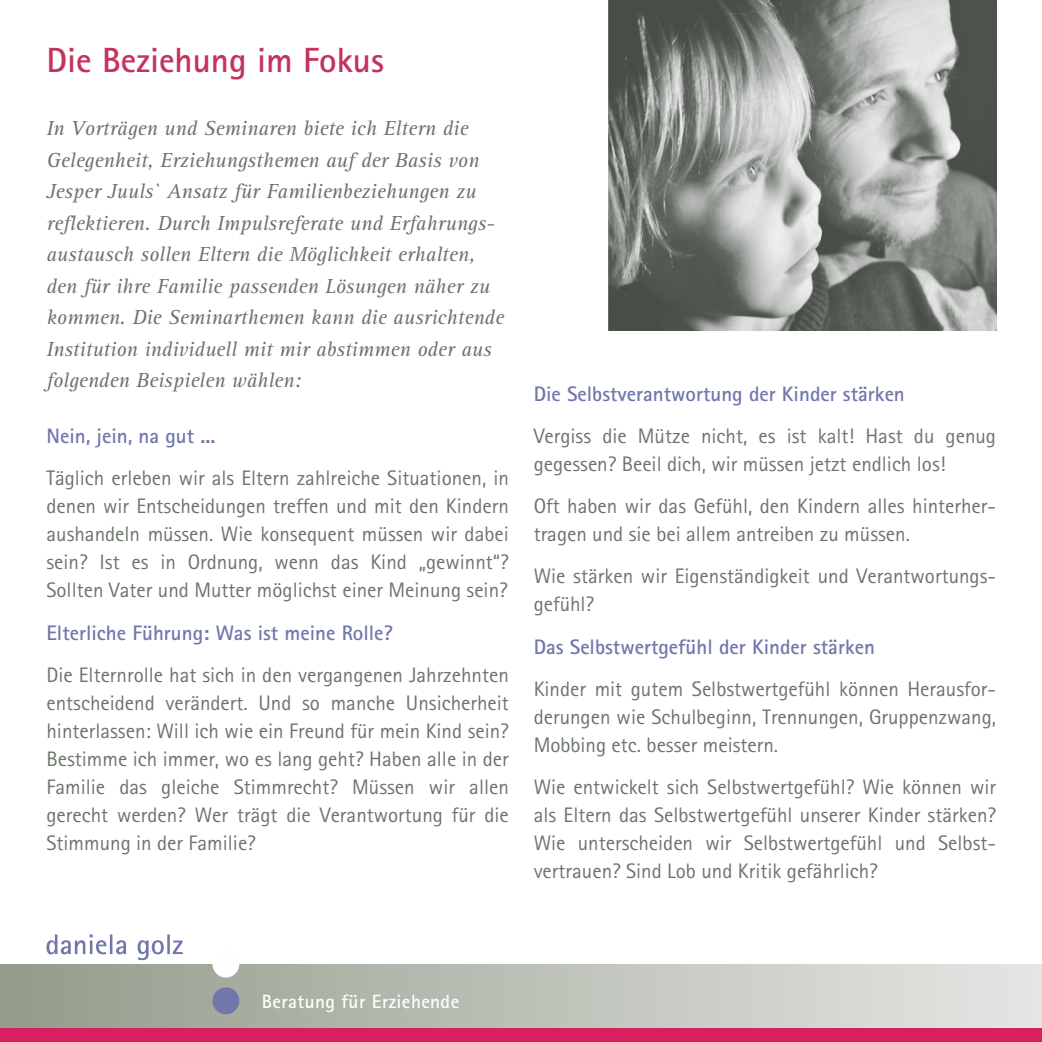
<style>
.page{position:relative;width:1042px;height:1042px;background:#fff}
.page>*{position:absolute;margin:0;border:0;box-sizing:border-box;transform-origin:0 0}
.t1{font:700 35px "Rotis Sans Serif";color:#c4335b}
.t2{font:21px/28px "Rotis Sans Serif";color:#6b756a;text-align:justify}
.t3{font:italic 21px/31.5px "Rotis Serif";color:#6b756a}
.t4{font:700 21px "Rotis Sans Serif";color:#7177ac}
.t5{font:700 19.25px "Rotis Sans Serif";letter-spacing:.02em;color:#fefefe}
</style>
<div class="page">
<div style="left:0;top:964px;width:1042px;height:65px;background:linear-gradient(to right,#929b8b,#e5e6e4)"></div>
<div style="left:0;top:1028px;width:1042px;height:14px;background:#d72060"></div>
<div style="left:212px;top:987px;width:27px;height:27px;background:#7177ac;border-radius:50%"></div>
<div style="left:212px;top:950px;width:27px;height:27px;background:#fefefe;border-radius:50%"></div>
<svg style="left:46px;top:934px;width:137px;height:26px"></svg>
<img style="left:608px;top:0;width:388px;height:331px">
<h1 class="t1" style="left:46px;top:38px;width:339px">Die Beziehung im Fokus</h1>
<p class="t3" style="left:46px;top:112px;width:459px">In Vorträgen und Seminaren biete ich Eltern die Gelegenheit, Erziehungsthemen auf der Basis von Jesper Juuls` Ansatz für Familienbeziehungen zu reflektieren. Durch Impulsreferate und Erfahrungs&shy;austausch sollen Eltern die Möglichkeit erhalten, den für ihre Familie passenden Lösungen näher zu kommen. Die Seminarthemen kann die ausrichtende Institution individuell mit mir abstimmen oder aus folgenden Beispielen wählen:</p>
<p class="t4" style="left:46px;top:423px;width:171px">Nein, jein, na gut ...</p>
<p class="t2" style="left:46px;top:464px;width:464px">Täglich erleben wir als Eltern zahlreiche Situationen, in denen wir Entscheidungen treffen und mit den Kindern aushandeln müssen. Wie konsequent müssen wir dabei sein? Ist es in Ordnung, wenn das Kind „gewinnt“?<br>Sollten Vater und Mutter möglichst einer Meinung sein?</p>
<p class="t4" style="left:46px;top:619px;width:348px">Elterliche Führung: Was ist meine Rolle?</p>
<p class="t2" style="left:46px;top:660px;width:464px">Die Elternrolle hat sich in den vergangenen Jahrzehnten entscheidend verändert. Und so manche Unsicherheit hinterlassen: Will ich wie ein Freund für mein Kind sein?<br>Bestimme ich immer, wo es lang geht? Haben alle in der Familie das gleiche Stimmrecht? Müssen wir allen gerecht werden? Wer trägt die Verantwortung für die Stimmung in der Familie?</p>
<p class="t4" style="left:534px;top:381px;width:373px">Die Selbstverantwortung der Kinder stärken</p>
<p class="t2" style="left:534px;top:422px;width:464px">Vergiss die Mütze nicht, es ist kalt! Hast du genug gegessen? Beeil dich, wir müssen jetzt endlich los!</p>
<p class="t2" style="left:534px;top:492px;width:464px">Oft haben wir das Gefühl, den Kindern alles hinterher&shy;tragen und sie bei allem antreiben zu müssen.</p>
<p class="t2" style="left:534px;top:562px;width:464px">Wie stärken wir Eigenständigkeit und Verantwortungs&shy;gefühl?</p>
<p class="t4" style="left:534px;top:633px;width:343px">Das Selbstwertgefühl der Kinder stärken</p>
<p class="t2" style="left:534px;top:674px;width:464px">Kinder mit gutem Selbstwertgefühl können Herausfor&shy;derungen wie Schulbeginn, Trennungen, Gruppenzwang, Mobbing etc. besser meistern.</p>
<p class="t2" style="left:534px;top:772px;width:464px">Wie entwickelt sich Selbstwertgefühl? Wie können wir als Eltern das Selbstwertgefühl unserer Kinder stärken?<br>Wie unterscheiden wir Selbstwertgefühl und Selbst&shy;vertrauen? Sind Lob und Kritik gefährlich?</p>
<p class="t5" style="left:262px;top:989px;width:199px">Beratung für Erziehende</p>
</div>
